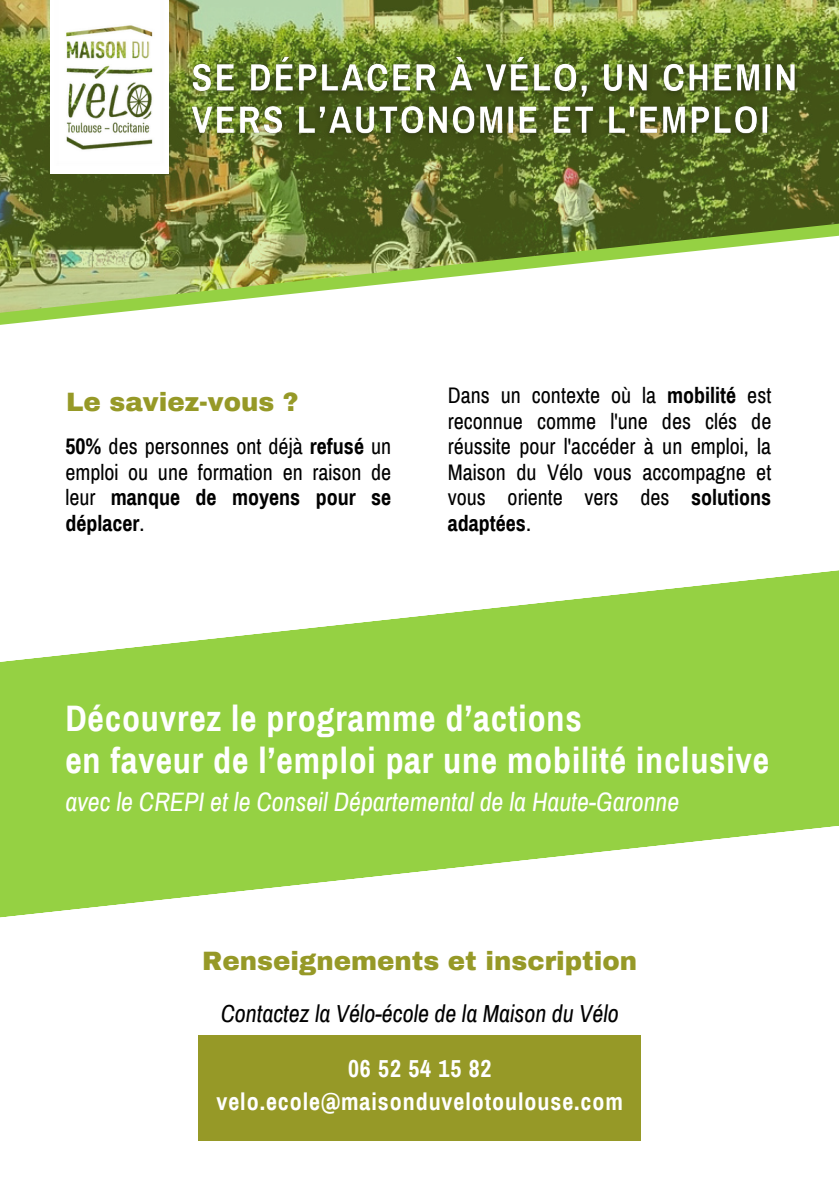
<style>
.page{position:relative;width:839px;height:1191px;background:#fff}
.page>*{position:absolute;margin:0;border:0;box-sizing:border-box;transform-origin:0 0}
.t1{font:700 36px/42px "Archivo Narrow";letter-spacing:.025em;color:#fff}
.t2{font:italic 26px "Archivo Narrow";color:#fff}
.t3{font:900 26px "Archivo";color:#969927}
.t4{font:700 24px/33px "Archivo Narrow";letter-spacing:.04em;color:#fff;text-align:center}
.t5{font:italic 24px "Archivo Narrow";color:#000}
.t6{font:22px/25.6px "Archivo Narrow";color:#000;text-align:justify}
.s1{font-weight:700}
</style>
<div class="page">
<img style="left:1px;top:0;width:837px;height:206px">
<img style="left:50px;top:0;width:118px;height:173px">
<svg style="left:0;top:206px;width:838px;height:119px"></svg>
<div style="left:198px;top:1035px;width:443px;height:106px;background:#969927"></div>
<svg style="left:0;top:570px;width:838px;height:348px;fill:#95d143"></svg>
<img style="left:181px;top:46px;width:625px;height:100px">
<p class="t3" style="left:66px;top:388px;width:234px">Le saviez-vous ?</p>
<p class="t6" style="left:448px;top:383px;width:325px">Dans un contexte où la <span class="s1">mobilité</span> est reconnue comme l'une des clés de réussite pour l'accéder à un emploi, la Maison du Vélo vous accompagne et vous oriente vers des <span class="s1">solutions adaptées</span>.</p>
<h4 class="t6" style="left:65px;top:434px;width:327px"><span class="s1">50%</span> des personnes ont déjà <span class="s1">refusé</span> un emploi ou une formation en raison de leur <span class="s1">manque de moyens pour se déplacer</span>.</h4>
<p class="t1" style="left:65px;top:698px;width:705px">Découvrez le programme d’actions<br>en faveur de l’emploi par une mobilité inclusive</p>
<p class="t2" style="left:65px;top:788px;width:615px">avec le CREPI et le Conseil Départemental de la Haute-Garonne</p>
<h2 class="t3" style="left:202px;top:947px;width:436px">Renseignements et inscription</h2>
<p class="t5" style="left:221px;top:1001px;width:399px">Contactez la Vélo-école de la Maison du Vélo</p>
<p class="t4" style="left:216px;top:1052px;width:408px">06 52 54 15 82 velo.ecole@maisonduvelotoulouse.com</p>
</div>
